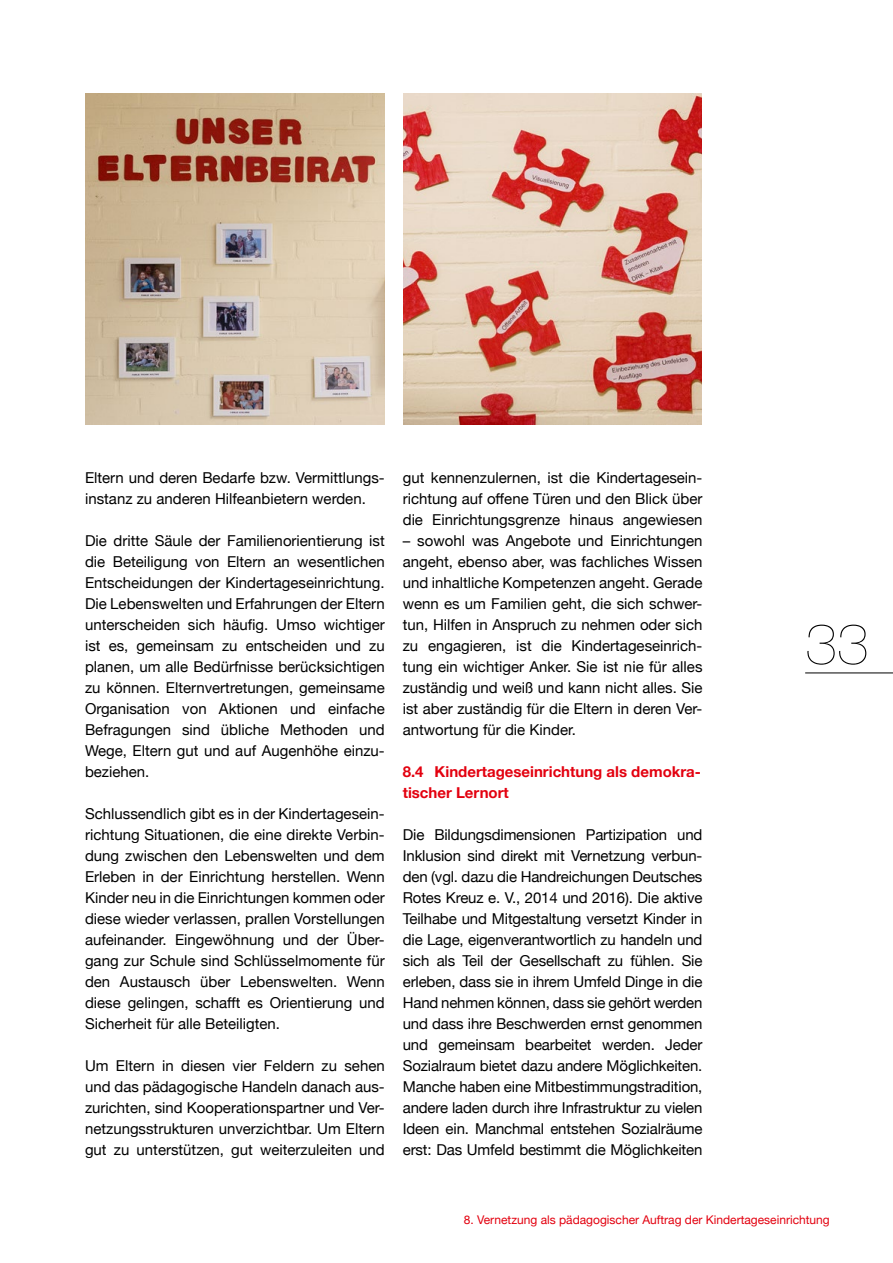
<style>
.page{position:relative;width:893px;height:1263px;background:#fff}
.page>*{position:absolute;margin:0;border:0;box-sizing:border-box;transform-origin:0 0}
.t1{font:200 57px "Helvetica Neue";color:#000}
.Fließtext_10_14_pt{font:15px/21px "Helvetica Neue";color:#000;text-align:justify}
.Headlinegröße_II_neu{font:700 15px/21px "Helvetica Neue";color:#e3000f}
.t2{font:12px "Helvetica Neue";color:#e3000f}
</style>
<div class="page">
<img style="left:85px;top:94px;width:300px;height:330px">
<img style="left:404px;top:94px;width:298px;height:330px">
<hr style="left:805px;top:672px;width:88px;height:1px;background:#000">
<p class="Fließtext_10_14_pt" style="left:85px;top:468px;width:301px">Eltern und deren Bedarfe bzw. Vermittlungs&shy;instanz zu anderen Hilfeanbietern werden.</p>
<p class="Fließtext_10_14_pt" style="left:85px;top:531px;width:301px">Die dritte Säule der Familienorientierung ist die Beteiligung von Eltern an wesentlichen Entscheidungen der Kindertageseinrichtung.<br>Die Lebenswelten und Erfahrungen der Eltern unterscheiden sich häufig. Umso wichtiger ist es, gemeinsam zu entscheiden und zu planen, um alle Bedürfnisse berücksichtigen zu können. Elternvertretungen, gemeinsame Organisation von Aktionen und einfache Befragungen sind übliche Methoden und Wege, Eltern gut und auf Augenhöhe einzu&shy;beziehen.</p>
<p class="Fließtext_10_14_pt" style="left:85px;top:804px;width:301px">Schlussendlich gibt es in der Kindertagesein&shy;richtung Situationen, die eine direkte Verbin&shy;dung zwischen den Lebenswelten und dem Erleben in der Einrichtung herstellen. Wenn Kinder neu in die Einrichtungen kommen oder diese wieder verlassen, prallen Vorstellungen aufeinander. Eingewöhnung und der Über&shy;gang zur Schule sind Schlüsselmomente für den Austausch über Lebenswelten. Wenn diese gelingen, schafft es Orientierung und Sicherheit für alle Beteiligten.</p>
<p class="Fließtext_10_14_pt" style="left:85px;top:1056px;width:301px">Um Eltern in diesen vier Feldern zu sehen und das pädagogische Handeln danach aus&shy;zurichten, sind Kooperationspartner und Ver&shy;netzungsstrukturen unverzichtbar. Um Eltern gut zu unterstützen, gut weiterzuleiten und</p>
<p class="Fließtext_10_14_pt" style="left:403px;top:468px;width:301px">gut kennenzulernen, ist die Kindertagesein&shy;richtung auf offene Türen und den Blick über die Einrichtungsgrenze hinaus angewiesen</p>
<p class="Fließtext_10_14_pt" style="left:403px;top:531px;width:301px">– sowohl was Angebote und Einrichtungen angeht, ebenso aber, was fachliches Wissen und inhaltliche Kompetenzen angeht. Gerade wenn es um Familien geht, die sich schwer&shy;tun, Hilfen in Anspruch zu nehmen oder sich zu engagieren, ist die Kindertageseinrich&shy;tung ein wichtiger Anker. Sie ist nie für alles zuständig und weiß und kann nicht alles. Sie ist aber zuständig für die Eltern in deren Ver&shy;antwortung für die Kinder.</p>
<h2 class="Headlinegröße_II_neu" style="left:403px;top:762px;width:300px">8.4 Kindertageseinrichtung als demokra&shy;tischer Lernort</h2>
<p class="Fließtext_10_14_pt" style="left:403px;top:825px;width:301px">Die Bildungsdimensionen Partizipation und Inklusion sind direkt mit Vernetzung verbun&shy;den (vgl. dazu die Handreichungen Deutsches Rotes Kreuz e. V., 2014 und 2016). Die aktive Teilhabe und Mitgestaltung versetzt Kinder in die Lage, eigenverantwortlich zu handeln und sich als Teil der Gesellschaft zu fühlen. Sie erleben, dass sie in ihrem Umfeld Dinge in die Hand nehmen können, dass sie gehört werden und dass ihre Beschwerden ernst genommen und gemeinsam bearbeitet werden. Jeder Sozialraum bietet dazu andere Möglichkeiten.<br>Manche haben eine Mitbestimmungstradition, andere laden durch ihre Infrastruktur zu vielen Ideen ein. Manchmal entstehen Sozialräume erst: Das Umfeld bestimmt die Möglichkeiten</p>
<h1 class="t1" style="left:805px;top:600px;width:65px">33</h1>
<p class="t2" style="left:464px;top:1211px;width:368px">8. Vernetzung als pädagogischer Auftrag der Kindertageseinrichtung</p>
</div>
